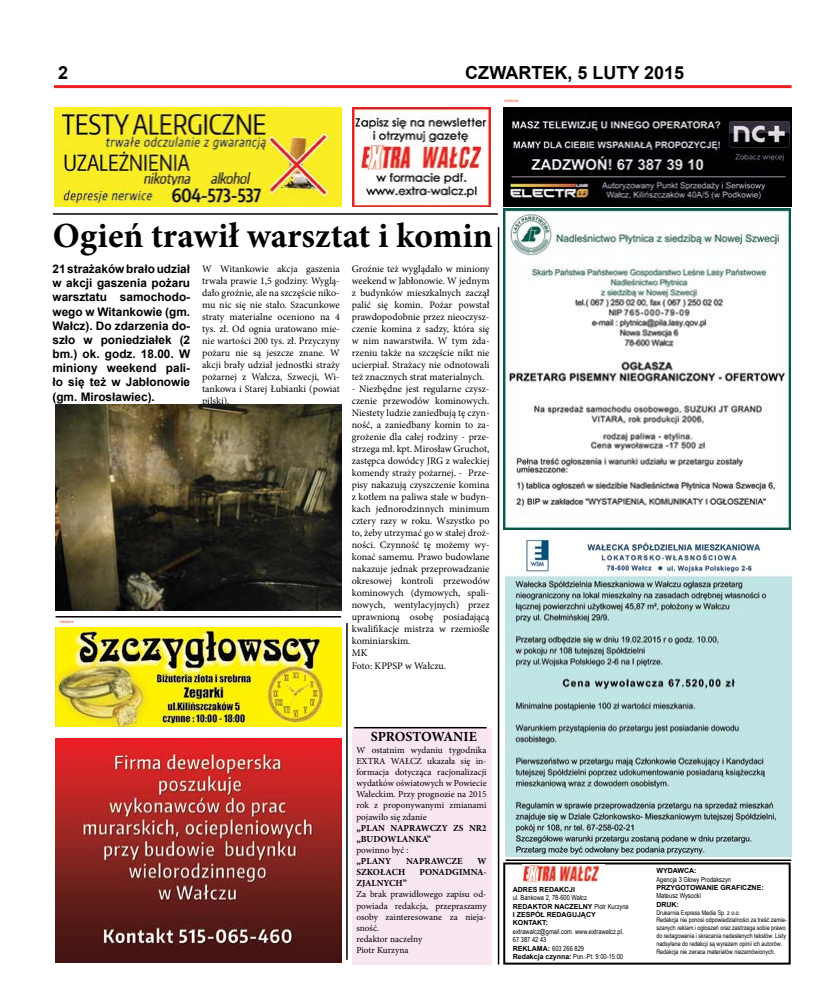
<style>
.page{position:relative;width:820px;height:993px;background:#fff}
.page>*{position:absolute;margin:0;border:0;box-sizing:border-box;transform-origin:0 0}
.t1{font:700 35.3px "Minion Pro";color:#000}
.t2{font:700 18px "Arial";color:#000}
.t3{font:700 13.9px "Minion Pro";letter-spacing:-.01em;color:#000}
.t4{font:700 11.8px/14.2px "Arial";color:#000;text-align:justify}
.t5{font:10px/12px "Minion Pro";color:#000;text-align:justify}
.t6{font:9.3px/11.1px "Minion Pro";color:#000;text-align:justify}
.t7{font:700 9.3px/11.1px "Minion Pro";color:#000}
.t8{font:7px/8.4px "Arial Narrow";color:#000}
.t9{font:700 7px/8.4px "Arial";color:#000}
.t10{font:6.5px/7.8px "Arial Narrow";color:#000}
.t11{font:4px "Arial";color:#f05135}
.s1{font-family:"Arial Narrow";font-weight:400}
.s2{font-family:"Arial";font-weight:700}
</style>
<div class="page">
<div style="left:352px;top:728px;width:139px;height:236px;background:#f8e7f1"></div>
<hr style="left:54px;top:85px;width:737px;height:3px;background:#ed2124">
<img style="left:55px;top:627px;width:286px;height:99px">
<div style="left:503px;top:862px;width:287px;height:102px;background:#fff;border:2px solid #000"></div>
<img style="left:522px;top:864px;width:82px;height:18px">
<hr style="left:56px;top:615px;width:285px;height:2px;background:#000">
<hr style="left:53px;top:213px;width:444px;height:2px;background:#000">
<hr style="left:505px;top:859px;width:285px;height:1px;background:#000">
<hr style="left:354px;top:726px;width:132px;height:2px;background:#000">
<hr style="left:497px;top:227px;width:2px;height:737px;background:#000">
<hr style="left:346px;top:623px;width:1px;height:336px;background:#000">
<img style="left:55px;top:738px;width:286px;height:224px">
<img style="left:503px;top:107px;width:288px;height:422px">
<img style="left:55px;top:107px;width:286px;height:99px">
<img style="left:353px;top:107px;width:138px;height:100px">
<img style="left:56px;top:404px;width:285px;height:206px">
<img style="left:505px;top:535px;width:286px;height:320px">
<h2 class="t2" style="left:58px;top:61px;width:12px">2</h2>
<h2 class="t2" style="left:465px;top:61px;width:220px">CZWARTEK, 5 LUTY 2015</h2>
<p class="t11" style="left:504px;top:98px;width:16px">reklama</p>
<h1 class="t1" style="left:53px;top:211px;width:441px">Ogień trawił warsztat i komin</h1>
<p class="t4" style="left:52px;top:262px;width:139px">21 strażaków brało udział w akcji gaszenia pożaru warsztatu samochodo&shy;wego w Witankowie (gm.<br>Wałcz). Do zdarzenia do&shy;szło w poniedziałek (2 bm.) ok. godz. 18.00. W miniony weekend pali&shy;ło się też w Jabłonowie (gm. Mirosławiec).</p>
<p class="t5" style="left:202px;top:262px;width:139px">W Witankowie akcja gaszenia trwała prawie 1,5 godziny. Wyglą&shy;dało groźnie, ale na szczęście niko&shy;mu nic się nie stało. Szacunkowe straty materialne oceniono na 4 tys. zł. Od ognia uratowano mie&shy;nie wartości 200 tys. zł. Przyczyny pożaru nie są jeszcze znane. W akcji brały udział jednostki straży pożarnej z Wałcza, Szwecji, Wi&shy;tankowa i Starej Łubianki (powiat pilski).</p>
<p class="t5" style="left:352px;top:262px;width:139px">Groźnie też wyglądało w miniony weekend w Jabłonowie. W jednym z budynków mieszkalnych zaczął palić się komin. Pożar powstał prawdopodobnie przez nieoczysz&shy;czenie komina z sadzy, która się w nim nawarstwiła. W tym zda&shy;rzeniu także na szczęście nikt nie ucierpiał. Strażacy nie odnotowali też znacznych strat materialnych.</p>
<p class="t5" style="left:352px;top:382px;width:139px;text-align:left">- Niezbędne jest regularne czysz&shy;czenie przewodów kominowych.<br>Niestety ludzie zaniedbują tę czyn&shy;ność, a zaniedbany komin to za&shy;grożenie dla całej rodziny - prze&shy;strzega mł. kpt. Mirosław Gruchot, zastępca dowódcy JRG z wałeckiej komendy straży pożarnej. - Prze&shy;pisy nakazują czyszczenie komina z kotłem na paliwa stałe w budyn&shy;kach jednorodzinnych minimum cztery razy w roku. Wszystko po to, żeby utrzymać go w stałej droż&shy;ności. Czynność tę możemy wy&shy;konać samemu. Prawo budowlane nakazuje jednak przeprowadzanie okresowej kontroli przewodów kominowych (dymowych, spali&shy;nowych, wentylacyjnych) przez uprawnioną osobę posiadającą kwalifikacje mistrza w rzemiośle kominiarskim.<br>MK</p>
<p class="t5" style="left:352px;top:660px;width:96px">Foto: KPPSP w Wałczu.</p>
<p class="t11" style="left:60px;top:619px;width:16px">reklama</p>
<h3 class="t3" style="left:371px;top:727px;width:107px">SPROSTOWANIE</h3>
<p class="t6" style="left:356px;top:744px;width:132px">W ostatnim wydaniu tygodnika EXTRA WAŁCZ ukazała się in&shy;formacja dotycząca racjonalizacji wydatków oświatowych w Powiecie Wałeckim. Przy prognozie na 2015 rok z proponywanymi zmianami pojawiło się zdanie</p>
<p class="t7" style="left:356px;top:821px;width:132px">„PLAN NAPRAWCZY ZS NR2 „BUDOWLANKA”</p>
<p class="t6" style="left:356px;top:844px;width:54px">powinno być :</p>
<p class="t7" style="left:356px;top:855px;width:36px">„PLANY</p>
<p class="t7" style="left:406px;top:855px;width:58px">NAPRAWCZE</p>
<p class="t7" style="left:477px;top:855px;width:11px">W</p>
<p class="t7" style="left:356px;top:866px;width:50px">SZKOŁACH</p>
<p class="t7" style="left:419px;top:866px;width:69px">PONADGIMNA-</p>
<p class="t7" style="left:356px;top:877px;width:52px">ZJALNYCH”</p>
<p class="t6" style="left:356px;top:888px;width:132px;text-align:left">Za brak prawidłowego zapisu od&shy;powiada redakcja, przepraszamy osoby zainteresowane za nieja&shy;sność.<br>redaktor naczelny<br>Piotr Kurzyna</p>
<p class="t9" style="left:512px;top:885px;width:64px">ADRES REDAKCJI</p>
<p class="t8" style="left:512px;top:893px;width:76px">ul. Bankowa 2, 78-600 Wałcz</p>
<p class="t9" style="left:512px;top:901px;width:117px">REDAKTOR NACZELNY <span class="s1">Piotr Kurzyna<br></span>I ZESPÓŁ REDAGUJĄCY<br>KONTAKT:</p>
<p class="t8" style="left:512px;top:926px;width:112px">extrawalcz@gmail.com. www.extrawalcz.pl,<br>67 387 42 43<br><span class="s2">REKLAMA:</span> 603 266 829<br><span class="s2">Redakcja czynna:</span> Pon.-Pt. 9:00-15:00</p>
<p class="t9" style="left:656px;top:866px;width:42px">WYDAWCA:</p>
<p class="t8" style="left:656px;top:874px;width:76px">Agencja 3 Głowy Prodakszyn</p>
<p class="t9" style="left:656px;top:883px;width:109px">PRZYGOTOWANIE GRAFICZNE:</p>
<p class="t8" style="left:656px;top:891px;width:46px">Mateusz Wysocki</p>
<p class="t9" style="left:656px;top:900px;width:24px">DRUK:</p>
<p class="t10" style="left:656px;top:907px;width:132px">Drukarnia Express Media Sp. z o.o.<br>Redakcja nie ponosi odpowiedzialności za treść zamie&shy;szanych reklam i ogłoszeń oraz zastrzega sobie prawo do redagowania i skracania nadesłanych tekstów. Listy nadsyłane do redakcji są wyrazem opinii ich autorów.<br>Redakcja nie zwraca materiałów niezamówionych.</p>
</div>
